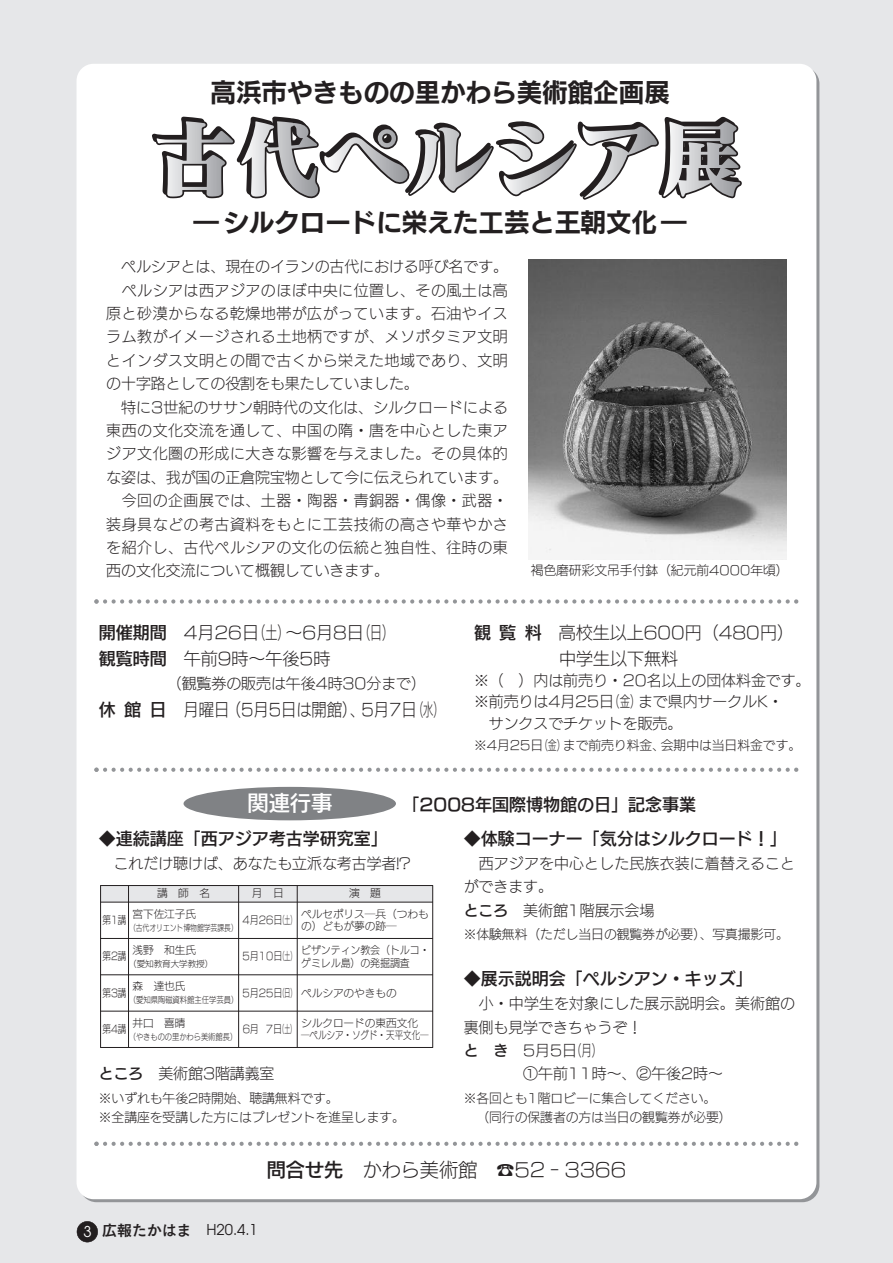
<style>
.page{position:relative;width:893px;height:1263px;background:#e6e7e9}
.page>*{position:absolute;margin:0;border:0;box-sizing:border-box;transform-origin:0 0}
.t1{font:25.5px "New Rodin CID B";color:#231f20}
.t2{font:21.3px "New Rodin CID DB";color:#fff}
.t3{font:19.2px "New Rodin CID L";color:#231f20}
.t4{font:16.95px "New Rodin CID DB";color:#231f20}
.t5{font:16.95px/25.5px "New Rodin CID L";color:#231f20}
.t6{font:16.95px "New Rodin CID L";color:#231f20;scale:.9 1}
.t7{font:14.85px/23.4px "New Rodin CID L";letter-spacing:.015em;color:#231f20}
.t8{font:14.85px "New Rodin CID L";letter-spacing:.04em;color:#231f20}
.t9{font:14.85px "Avant Garde";color:#231f20}
.t10{font:12.75px/19.2px "New Rodin CID L";color:#231f20}
.t11{font:10.65px/12.8px "New Rodin CID L";color:#231f20}
.t12{font:10.65px "New Rodin CID L";color:#231f20;scale:.85 1}
.t13{font:10.65px/12.8px "New Rodin CID L";color:#231f20;scale:.93 1}
.t14{font:10.65px "New Rodin CID L";color:#231f20;scale:.8 1}
.t15{font:8.55px "New Rodin CID L";color:#231f20;scale:.8 1}
.t16{font:8.55px "New Rodin CID L";color:#231f20;scale:.86 1}
.t17{font:8.55px "New Rodin CID L";color:#231f20;scale:.85 1}
.t18{font:8.55px "New Rodin CID L";color:#231f20}
.s1{font-family:"New Rodin CID DB"}
.s2{font-family:"Gaiji 001"}
.s3{color:#fff}
.s4{font-family:"New Cezanne CID DB"}
</style>
<div class="page">
<div style="left:77px;top:1221px;width:21px;height:21px;background:#231f20;border-radius:50%"></div>
<div style="left:77px;top:1221px;width:21px;height:21px;border:1px solid #231f20;border-radius:50%"></div>
<div style="left:77px;top:64px;width:739px;height:1135px;background:#fff;border-radius:17px"></div>
<img style="left:529px;top:260px;width:258px;height:299px">
<svg style="left:94px;top:768px;width:704px;height:4px"></svg>
<svg style="left:94px;top:1142px;width:704px;height:4px"></svg>
<svg style="left:94px;top:599px;width:704px;height:5px"></svg>
<div style="left:184px;top:787px;width:212px;height:33px;background:#808285;border-radius:50%"></div>
<svg style="left:152px;top:117px;width:590px;height:83px"></svg>
<div style="left:100px;top:885px;width:29px;height:17px;background:#e6e7e9"></div>
<div style="left:129px;top:885px;width:110px;height:17px;background:#e6e7e9"></div>
<div style="left:239px;top:885px;width:58px;height:17px;background:#e6e7e9"></div>
<div style="left:297px;top:885px;width:136px;height:17px;background:#e6e7e9"></div>
<hr style="left:100px;top:885px;width:1px;height:163px;background:#231f20">
<hr style="left:128px;top:885px;width:1px;height:163px;background:#231f20">
<hr style="left:238px;top:885px;width:1px;height:163px;background:#231f20">
<hr style="left:297px;top:885px;width:1px;height:163px;background:#231f20">
<hr style="left:432px;top:885px;width:1px;height:163px;background:#231f20">
<hr style="left:100px;top:885px;width:333px;height:1px;background:#231f20">
<hr style="left:100px;top:902px;width:333px;height:1px;background:#231f20">
<hr style="left:100px;top:938px;width:333px;height:1px;background:#231f20">
<hr style="left:100px;top:974px;width:333px;height:1px;background:#231f20">
<hr style="left:100px;top:1011px;width:333px;height:1px;background:#231f20">
<hr style="left:100px;top:1047px;width:333px;height:1px;background:#231f20">
<h1 class="t1" style="left:211px;top:74px;width:461px">高浜市やきものの里かわら美術館企画展</h1>
<h1 class="t1" style="left:194px;top:205px;width:495px">― シルクロードに栄えた工芸と王朝文化 ―</h1>
<p class="t7" style="left:121px;top:255px;width:388px">ペルシアとは、現在のイランの古代における呼び名です。</p>
<p class="t8" style="left:122px;top:281px;width:387px">ペルシアは西アジアのほぼ中央に位置し、その風土は高</p>
<p class="t8" style="left:106px;top:304px;width:403px">原と砂漠からなる乾燥地帯が広がっています。石油やイス</p>
<p class="t8" style="left:106px;top:328px;width:403px">ラム教がイメージされる土地柄ですが、メソポタミア文明</p>
<p class="t8" style="left:106px;top:351px;width:403px">とインダス文明との間で古くから栄えた地域であり、文明</p>
<p class="t7" style="left:106px;top:372px;width:314px">の十字路としての役割をも果たしていました。</p>
<p class="t7" style="left:121px;top:395px;width:388px">特に3世紀のササン朝時代の文化は、シルクロードによる</p>
<p class="t8" style="left:106px;top:421px;width:403px">東西の文化交流を通して、中国の隋・唐を中心とした東ア</p>
<p class="t8" style="left:106px;top:444px;width:403px">ジア文化圏の形成に大きな影響を与えました。その具体的</p>
<p class="t7" style="left:106px;top:465px;width:403px">な姿は、我が国の正倉院宝物として今に伝えられています。</p>
<p class="t8" style="left:122px;top:491px;width:387px">今回の企画展では、土器・陶器・青銅器・偶像・武器・</p>
<p class="t8" style="left:106px;top:515px;width:403px">装身具などの考古資料をもとに工芸技術の高さや華やかさ</p>
<p class="t8" style="left:106px;top:538px;width:403px">を紹介し、古代ペルシアの文化の伝統と独自性、往時の東</p>
<p class="t7" style="left:106px;top:559px;width:284px">西の文化交流について概観していきます。</p>
<p class="t10" style="left:531px;top:560px;width:259px">褐色磨研彩文吊手付鉢（紀元前4000年頃）</p>
<p class="t5" style="left:99px;top:620px;width:297px"><span class="s1">開催期間</span> 4月26日（土）～6月8日（日）<span class="s1">観覧時間</span> 午前9時～午後5時</p>
<p class="t7" style="left:167px;top:672px;width:261px">（観覧券の販売は午後4時30分まで）</p>
<p class="t6" style="left:99px;top:699px;width:385px"><span class="s1">休館日</span> 月曜日（5月5日は開館）、5月7日（水）</p>
<p class="t5" style="left:559px;top:620px;width:236px;text-indent:-85px"><span class="s1">観覧料</span> 高校生以上600円（480円）中学生以下無料</p>
<p class="t7" style="left:474px;top:669px;width:338px">※（ ）内は前売り・20名以上の団体料金です。</p>
<p class="t7" style="left:474px;top:690px;width:311px">※前売りは4月25日（金）まで県内サークルK・</p>
<p class="t7" style="left:489px;top:711px;width:195px">サンクスでチケットを販売。</p>
<p class="t10" style="left:474px;top:736px;width:329px">※4月25日（金）まで前売り料金、会期中は当日料金です。</p>
<h2 class="t2" style="left:247px;top:789px;width:87px">関連行事</h2>
<p class="t4" style="left:403px;top:793px;width:295px">「2008年国際博物館の日」記念事業</p>
<p class="t4" style="left:99px;top:827px;width:291px">◆連続講座「西アジア考古学研究室」</p>
<p class="t7" style="left:114px;top:851px;width:299px">これだけ聴けば、あなたも立派な考古学者!?</p>
<p class="t4" style="left:464px;top:827px;width:325px">◆体験コーナー「気分はシルクロード！」</p>
<p class="t7" style="left:464px;top:851px;width:333px;text-indent:15px">西アジアを中心とした民族衣装に着替えることができます。<br><span class="s1">ところ</span> 美術館1階展示会場</p>
<p class="t10" style="left:464px;top:925px;width:327px">※体験無料（ただし当日の観覧券が必要）、写真撮影可。</p>
<p class="t4" style="left:464px;top:968px;width:291px">◆展示説明会「ペルシアン・キッズ」</p>
<p class="t7" style="left:479px;top:992px;width:318px">小・中学生を対象にした展示説明会。美術館の</p>
<p class="t7" style="left:464px;top:1015px;width:180px">裏側も見学できちゃうぞ！</p>
<p class="t7" style="left:464px;top:1038px;width:140px"><span class="s1">と き</span> 5月5日（月）</p>
<p class="t7" style="left:523px;top:1062px;width:201px">①午前11時～、②午後2時～</p>
<p class="t10" style="left:476px;top:1088px;width:257px;text-indent:-13px">※各回とも1階ロビーに集合してください。（同行の保護者の方は当日の観覧券が必要）</p>
<p class="t3" style="left:267px;top:1158px;width:361px"><span class="s1">問合せ先</span> かわら美術館 <span class="s2">T</span>52‐3366</p>
<p class="t11" style="left:157px;top:887px;width:55px">講師名</p>
<p class="t11" style="left:252px;top:887px;width:33px">月 日</p>
<p class="t11" style="left:349px;top:887px;width:33px">演 題</p>
<p class="t12" style="left:242px;top:913px;width:65px">4月26日（土）</p>
<p class="t11" style="left:301px;top:907px;width:129px">ペルセポリス―兵（つわもの）どもが夢の跡―</p>
<p class="t11" style="left:132px;top:907px;width:65px">宮下佐江子氏</p>
<p class="t15" style="left:129px;top:922px;width:138px">（古代オリエント博物館学芸課長）</p>
<p class="t14" style="left:103px;top:913px;width:31px">第1講</p>
<p class="t12" style="left:242px;top:949px;width:65px">5月10日（土）</p>
<p class="t13" style="left:301px;top:943px;width:140px">ビザンティン教会（トルコ・ゲミレル島）の発掘調査</p>
<p class="t11" style="left:132px;top:943px;width:65px">浅野 和生氏</p>
<p class="t18" style="left:128px;top:958px;width:87px">（愛知教育大学教授）</p>
<p class="t14" style="left:103px;top:949px;width:31px">第2講</p>
<p class="t11" style="left:132px;top:980px;width:55px">森 達也氏</p>
<p class="t16" style="left:129px;top:995px;width:129px">（愛知県陶磁資料館主任学芸員）</p>
<p class="t12" style="left:242px;top:986px;width:183px">5月25日（日） ペルシアのやきもの</p>
<p class="t14" style="left:103px;top:986px;width:31px">第3講</p>
<p class="t12" style="left:243px;top:1022px;width:64px">6月 7日（土）</p>
<p class="t11" style="left:301px;top:1016px;width:129px">シルクロードの東西文化―ペルシア・ソグド・天平文化―</p>
<p class="t11" style="left:132px;top:1016px;width:55px">井口 喜晴</p>
<p class="t17" style="left:129px;top:1031px;width:129px">（やきものの里かわら美術館長）</p>
<p class="t14" style="left:103px;top:1022px;width:31px">第4講</p>
<p class="t7" style="left:99px;top:1062px;width:177px"><span class="s1">ところ</span> 美術館3階講義室</p>
<p class="t10" style="left:99px;top:1088px;width:308px">※いずれも午後2時開始、聴講無料です。<br>※全講座を受講した方にはプレゼントを進呈します。</p>
<p class="t9" style="left:83px;top:1224px;width:176px"><span class="s3">3</span> <span class="s4">広報たかはま</span> H20.4.1</p>
</div>
